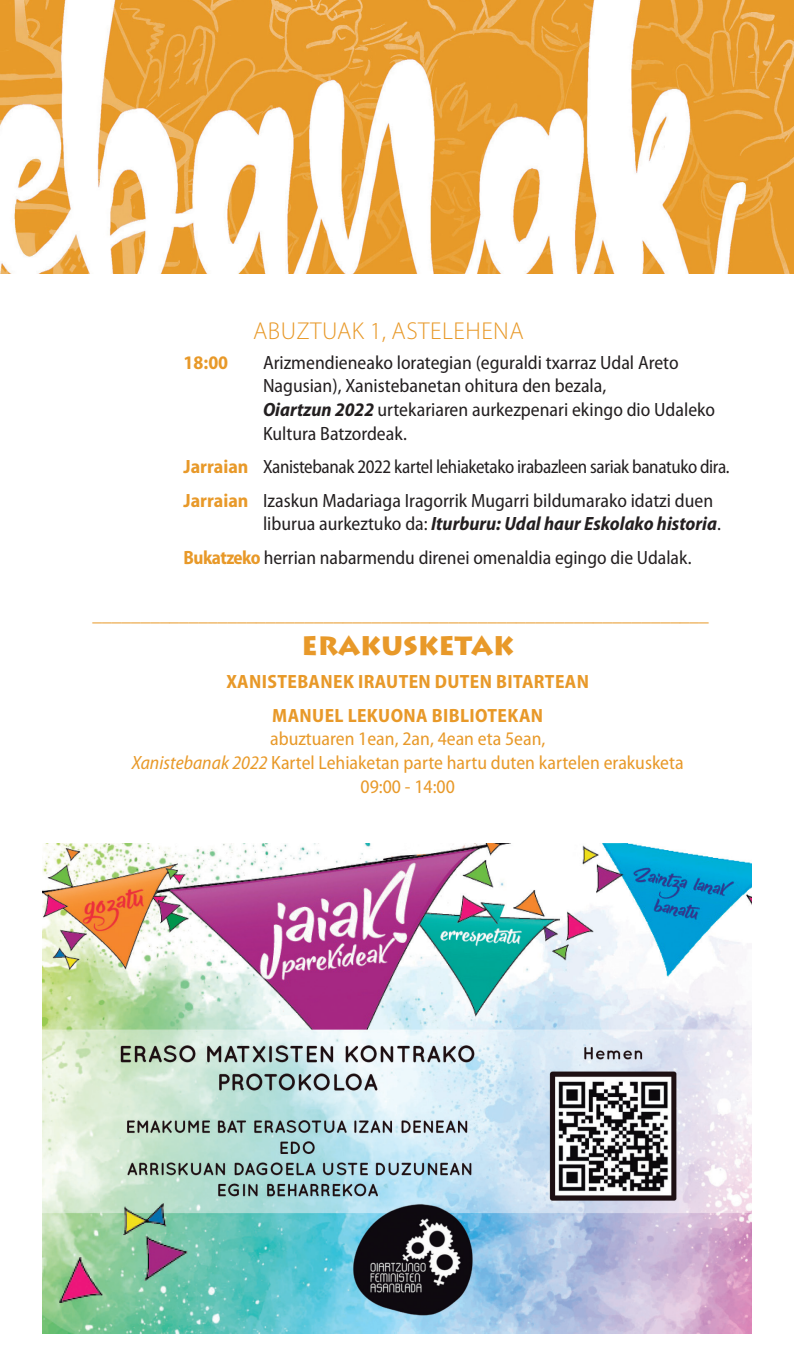
<style>
.page{position:relative;width:794px;height:1365px;background:#fff}
.page>*{position:absolute;margin:0;border:0;box-sizing:border-box;transform-origin:0 0}
.t1{font:900 26.25px "Lithos Pro";color:#e89929}
.t2{font:300 24.5px "Myriad Pro";letter-spacing:.02em;color:#e89929}
.t3{font:semi-condensed 19.25px/23.6px "Myriad Pro";color:#231f20}
.t4{font:semi-condensed 19.25px/33.6px "Myriad Pro";letter-spacing:-.02em;color:#231f20;scale:.96 1}
.t5{font:700 semi-condensed 19.25px "Myriad Pro";letter-spacing:.02em;color:#e89929}
.t6{font:semi-condensed 19.25px/23.6px "Myriad Pro";color:#e89929;text-align:center}
.s1{font-weight:700;font-style:italic}
.s2{font-weight:700;color:#e89929}
.s3{font-style:italic}
</style>
<div class="page">
<img style="left:0;top:0;width:794px;height:274px">
<img style="left:42px;top:843px;width:710px;height:489px">
<p class="t2" style="left:253px;top:315px;width:272px">ABUZTUAK 1, ASTELEHENA</p>
<p class="t5" style="left:184px;top:350px;width:46px">18:00</p>
<p class="t3" style="left:263px;top:350px;width:453px">Arizmendieneako lorategian (eguraldi txarraz Udal Areto Nagusian), Xanistebanetan ohitura den bezala,<br><span class="s1">Oiartzun 2022</span> urtekariaren aurkezpenari ekingo dio Udaleko Kultura Batzordeak.</p>
<p class="t4" style="left:184px;top:449px;width:570px"><span class="s2">JARRAIAN</span> Xanistebanak 2022 kartel lehiaketako irabazleen sariak banatuko dira.<br><span class="s2">JARRAIAN</span> Izaskun Madariaga Iragorrik Mugarri bildumarako idatzi duen</p>
<p class="t3" style="left:184px;top:506px;width:539px;line-height:33.6px;text-indent:79px">liburua aurkeztuko da: <span class="s1">Iturburu: Udal haur Eskolako historia</span>.<br><span class="s2">BUKATZEKO</span> herrian nabarmendu direnei omenaldia egingo die Udalak.</p>
<p class="t5" style="left:93px;top:602px;width:617px">________________________________________________________________</p>
<h1 class="t1" style="left:301px;top:629px;width:214px">ERAKUSKETAK</h1>
<p class="t5" style="left:226px;top:669px;width:73px">XANI STEBANEK</p>
<p class="t5" style="left:358px;top:669px;width:11px">IRAU</p>
<p class="t5" style="left:399px;top:669px;width:168px">TEN DUTEN BITARTEAN</p>
<p class="t5" style="left:272px;top:702px;width:28px">MANUEL</p>
<p class="t5" style="left:348px;top:702px;width:22px">LEKUONA</p>
<p class="t5" style="left:432px;top:702px;width:21px">BIBLIO</p>
<p class="t5" style="left:487px;top:702px;width:22px">TEKAN</p>
<p class="t6" style="left:132px;top:726px;width:553px">abuztuaren 1ean, 2an, 4ean eta 5ean,<br><span class="s3">Xanistebanak 2022</span> Kartel Lehiaketan parte hartu duten kartelen erakusketa<br>09:00 - 14:00</p>
</div>
